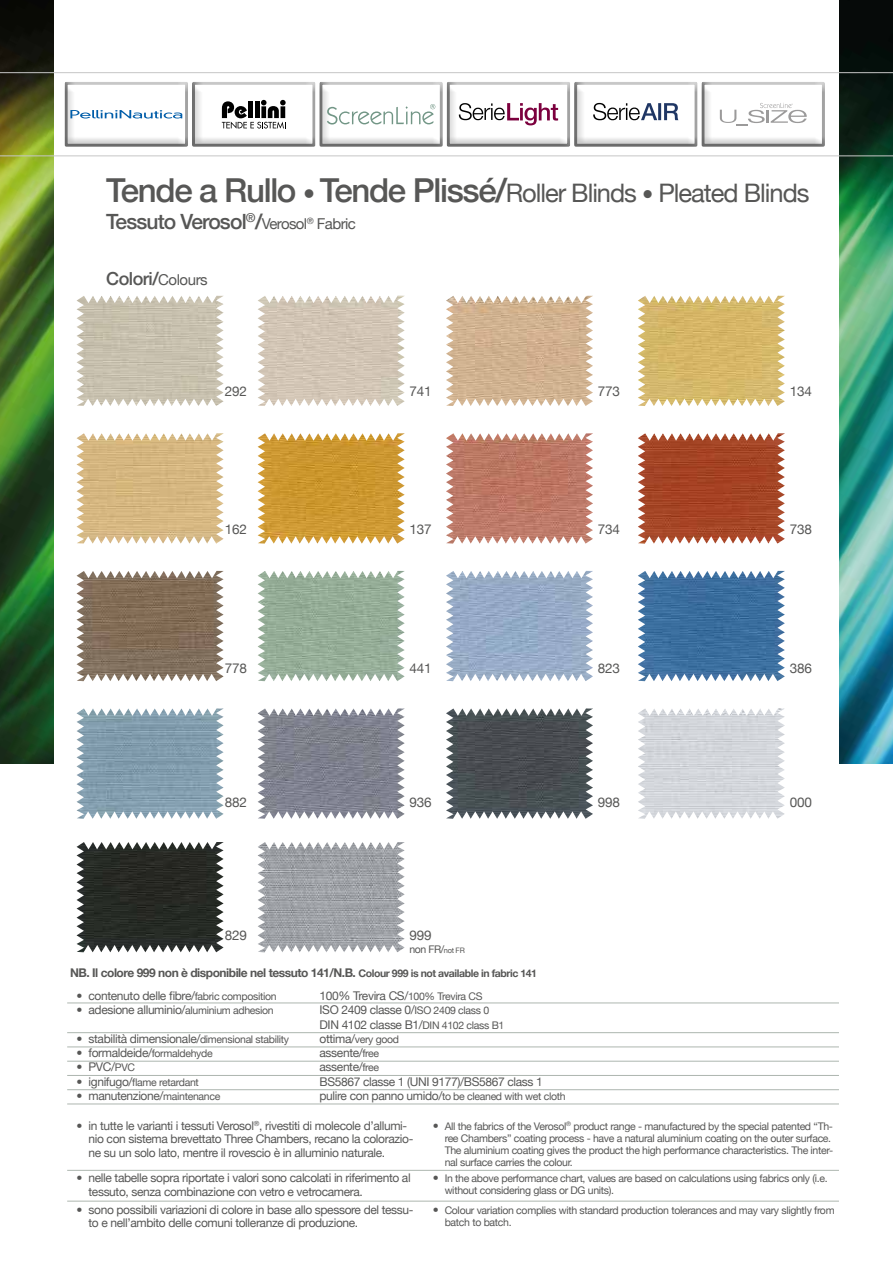
<style>
.page{position:relative;width:893px;height:1263px;background:#fff}
.page>*{position:absolute;margin:0;border:0;box-sizing:border-box;transform-origin:0 0}
.t1{font:25.5px "Helvetica Neue";letter-spacing:-.04em;color:#575756}
.t2{font:500 21px "Helvetica Neue";letter-spacing:-.04em;color:#575756}
.t3{font:500 18px "Helvetica Neue";letter-spacing:-.03em;color:#575756}
.t4{font:13.5px "Helvetica Neue";letter-spacing:-.01em;color:#575756}
.t5{font:12px/13.5px "Helvetica Neue";letter-spacing:-.03em;color:#575756}
.t6{font:700 12px "Helvetica Neue";letter-spacing:-.04em;color:#575756}
.t7{font:10.5px/12px "Helvetica Neue";letter-spacing:-.03em;color:#575756}
.s1{font-weight:500;font-size:33px}
.s2{font-weight:500;font-size:24px}
.s3{font-size:22.5px}
.s4{font-weight:400;font-size:15px}
.s5{font-size:7.5px}
.s6{font-size:10.5px}
.s7{font-size:12px}
</style>
<div class="page">
<img style="left:840px;top:0;width:53px;height:764px">
<img style="left:0;top:0;width:53px;height:764px">
<img style="left:77px;top:296px;width:147px;height:110px">
<img style="left:258px;top:296px;width:147px;height:110px">
<img style="left:446px;top:296px;width:147px;height:110px">
<img style="left:638px;top:296px;width:147px;height:110px">
<img style="left:258px;top:433px;width:147px;height:111px">
<img style="left:77px;top:433px;width:147px;height:111px">
<img style="left:446px;top:433px;width:147px;height:111px">
<img style="left:638px;top:433px;width:147px;height:111px">
<img style="left:77px;top:571px;width:147px;height:110px">
<img style="left:258px;top:571px;width:147px;height:110px">
<img style="left:446px;top:571px;width:147px;height:110px">
<img style="left:638px;top:571px;width:147px;height:110px">
<img style="left:77px;top:708px;width:147px;height:111px">
<img style="left:258px;top:708px;width:147px;height:111px">
<img style="left:446px;top:708px;width:147px;height:111px">
<img style="left:638px;top:708px;width:147px;height:111px">
<img style="left:77px;top:842px;width:147px;height:110px">
<img style="left:258px;top:842px;width:147px;height:110px">
<hr style="left:0;top:72px;width:893px;height:1px;background:#c6c6c6">
<hr style="left:0;top:155px;width:893px;height:1px;background:#c6c6c6">
<hr style="left:67px;top:1002px;width:772px;height:1px;background:#adb6af">
<hr style="left:67px;top:1032px;width:772px;height:1px;background:#adb6af">
<hr style="left:67px;top:1046px;width:772px;height:1px;background:#adb6af">
<hr style="left:67px;top:1061px;width:772px;height:1px;background:#adb6af">
<hr style="left:67px;top:1075px;width:772px;height:1px;background:#adb6af">
<hr style="left:67px;top:1089px;width:772px;height:1px;background:#adb6af">
<hr style="left:67px;top:1103px;width:772px;height:1px;background:#adb6af">
<hr style="left:67px;top:1201px;width:772px;height:1px;background:#adb6af">
<hr style="left:67px;top:1170px;width:772px;height:1px;background:#adb6af">
<div style="left:65px;top:82px;width:126px;height:66px;background:#000;opacity:.21"></div>
<svg style="left:70px;top:110px;width:112px;height:8px"></svg>
<div style="left:192px;top:82px;width:126px;height:66px;background:#000;opacity:.21"></div>
<svg style="left:222px;top:100px;width:64px;height:29px"></svg>
<div style="left:319px;top:82px;width:126px;height:66px;background:#000;opacity:.21"></div>
<svg style="left:327px;top:104px;width:108px;height:21px"></svg>
<div style="left:447px;top:82px;width:126px;height:66px;background:#000;opacity:.21"></div>
<svg style="left:459px;top:103px;width:99px;height:22px"></svg>
<div style="left:701px;top:82px;width:126px;height:66px;background:#000;opacity:.21"></div>
<svg style="left:720px;top:103px;width:87px;height:23px"></svg>
<div style="left:574px;top:82px;width:126px;height:66px;background:#000;opacity:.21"></div>
<svg style="left:593px;top:103px;width:85px;height:17px"></svg>
<h1 class="t1" style="left:106px;top:177px;width:705px"><span class="s1">Tende a Rullo</span> <span class="s2">•</span> <span class="s1">Tende Plissé/</span>Roller Blinds <span class="s3">•</span> Pleated Blinds</h1>
<h2 class="t2" style="left:106px;top:205px;width:251px">Tessuto Verosol<sup>®</sup>/<span class="s4">Verosol</span><sup>®</sup> <span class="s4">Fabric</span></h2>
<h3 class="t3" style="left:106px;top:264px;width:103px">Colori/<span class="s4">Colours</span></h3>
<p class="t4" style="left:225px;top:383px;width:24px">292</p>
<p class="t4" style="left:410px;top:383px;width:24px">741</p>
<p class="t4" style="left:598px;top:383px;width:24px">773</p>
<p class="t4" style="left:790px;top:383px;width:24px">134</p>
<p class="t4" style="left:225px;top:521px;width:24px">162</p>
<p class="t4" style="left:410px;top:521px;width:24px">137</p>
<p class="t4" style="left:598px;top:521px;width:24px">734</p>
<p class="t4" style="left:790px;top:521px;width:24px">738</p>
<p class="t4" style="left:225px;top:660px;width:24px">778</p>
<p class="t4" style="left:409px;top:660px;width:24px">441</p>
<p class="t4" style="left:598px;top:660px;width:24px">823</p>
<p class="t4" style="left:790px;top:660px;width:24px">386</p>
<p class="t4" style="left:225px;top:794px;width:24px">882</p>
<p class="t4" style="left:410px;top:794px;width:24px">936</p>
<p class="t4" style="left:598px;top:794px;width:24px">998</p>
<p class="t4" style="left:790px;top:794px;width:24px">000</p>
<p class="t4" style="left:225px;top:927px;width:24px">829</p>
<p class="t4" style="left:410px;top:927px;width:24px">999</p>
<p class="t7" style="left:409px;top:943px;width:57px">non FR/<span class="s5">not FR</span></p>
<p class="t6" style="left:70px;top:965px;width:468px">NB. Il colore 999 non è disponibile nel tessuto 141/N.B. <span class="s6">Colour 999 is not available in fabric 141</span></p>
<p class="t5" style="left:77px;top:989px;width:202px">• contenuto delle fibre/<span class="s6">fabric composition</span></p>
<p class="t5" style="left:320px;top:989px;width:165px">100% Trevira CS/<span class="s6">100% Trevira CS</span></p>
<p class="t5" style="left:77px;top:1003px;width:199px">• adesione alluminio/<span class="s6">aluminium adhesion</span></p>
<p class="t5" style="left:320px;top:1003px;width:186px;line-height:14.2px">ISO 2409 classe 0/<span class="s6">ISO 2409 class 0<br></span>DIN 4102 classe B1/<span class="s6">DIN 4102 class B1</span></p>
<p class="t5" style="left:77px;top:1032px;width:214px">• stabilità dimensionale/<span class="s6">dimensional stability</span></p>
<p class="t7" style="left:320px;top:1033px;width:81px"><span class="s7">ottima/</span>very good</p>
<p class="t5" style="left:77px;top:1046px;width:138px">• formaldeide/<span class="s6">formaldehyde</span></p>
<p class="t5" style="left:320px;top:1046px;width:61px">assente/<span class="s6">free</span></p>
<p class="t5" style="left:77px;top:1060px;width:60px">• PVC/<span class="s6">PVC</span></p>
<p class="t5" style="left:320px;top:1060px;width:61px">assente/<span class="s6">free</span></p>
<p class="t7" style="left:77px;top:1076px;width:124px"><span class="s7">• ignifugo/</span>flame retardant</p>
<p class="t5" style="left:320px;top:1074px;width:225px">BS5867 classe 1 (UNI 9177)/BS5867 class 1</p>
<p class="t5" style="left:77px;top:1089px;width:145px">• manutenzione/<span class="s6">maintenance</span></p>
<p class="t7" style="left:320px;top:1090px;width:248px"><span class="s7">pulire con panno umido/</span>to be cleaned with wet cloth</p>
<p class="t5" style="left:89px;top:1119px;width:326px;text-indent:-12px">• in tutte le varianti i tessuti Verosol<sup>®</sup>, rivestiti di molecole d’allumi&shy;nio con sistema brevettato Three Chambers, recano la colorazio&shy;ne su un solo lato, mentre il rovescio è in alluminio naturale.</p>
<p class="t5" style="left:89px;top:1171px;width:324px;text-indent:-12px">• nelle tabelle sopra riportate i valori sono calcolati in riferimento al tessuto, senza combinazione con vetro e vetrocamera.</p>
<p class="t5" style="left:89px;top:1203px;width:327px;text-indent:-12px">• sono possibili variazioni di colore in base allo spessore del tessu&shy;to e nell’ambito delle comuni tolleranze di produzione.</p>
<p class="t7" style="left:445px;top:1120px;width:390px;text-indent:-12px"><span class="s7">•</span> All the fabrics of the Verosol<sup>®</sup> product range - manufactured by the special patented “Th&shy;ree Chambers” coating process - have a natural aluminium coating on the outer surface.<br>The aluminium coating gives the product the high performance characteristics. The inter&shy;nal surface carries the colour.</p>
<p class="t7" style="left:445px;top:1172px;width:385px;text-indent:-12px"><span class="s7">•</span> In the above performance chart, values are based on calculations using fabrics only (i.e. without considering glass or DG units).</p>
<p class="t7" style="left:445px;top:1204px;width:391px;text-indent:-12px"><span class="s7">•</span> Colour variation complies with standard production tolerances and may vary slightly from batch to batch.</p>
</div>
